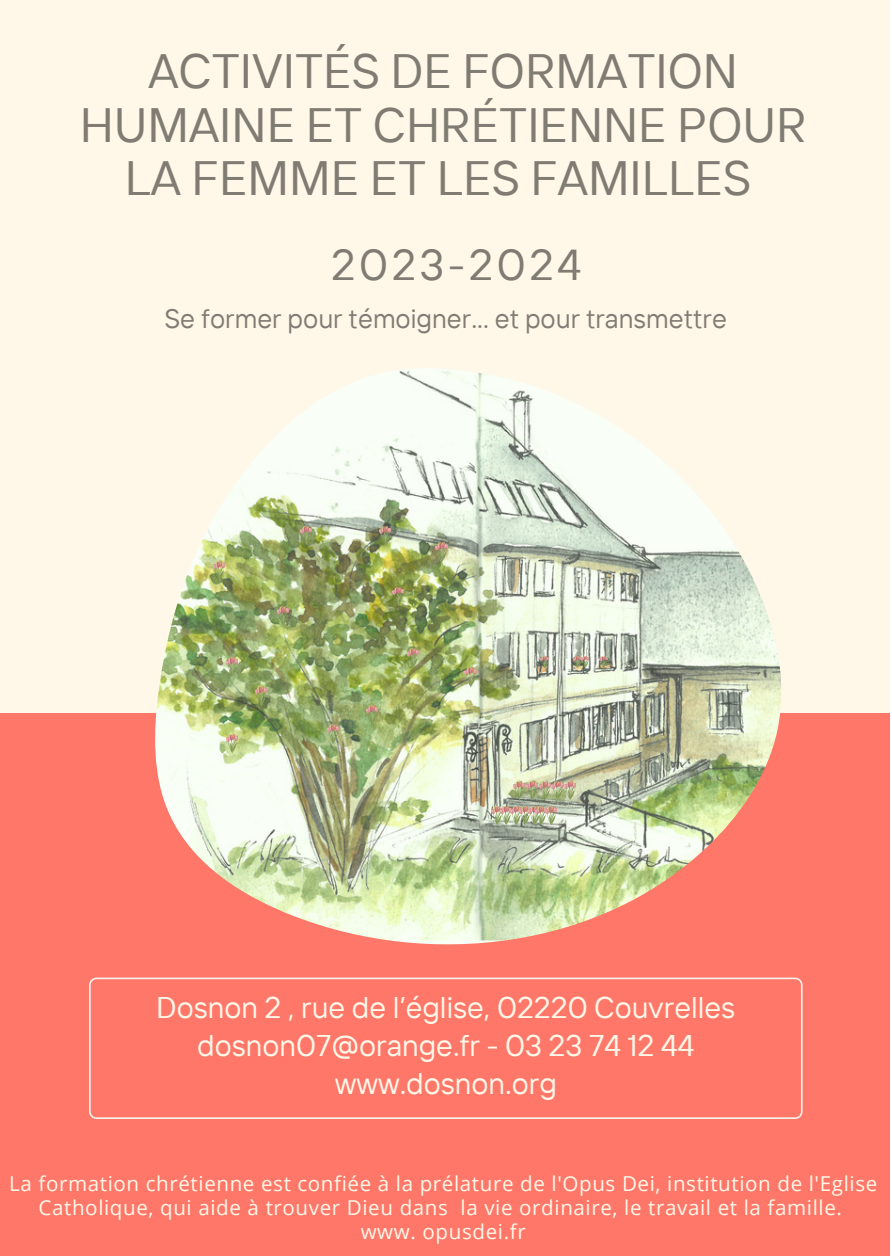
<style>
.page{position:relative;width:892px;height:1258px;background:#fff}
.page>*{position:absolute;margin:0;border:0;box-sizing:border-box;transform-origin:0 0}
.t1{font:48px/54px "TT Interphases";color:#807c73;text-align:center}
.t2{font:43.2px "TT Interphases";letter-spacing:.085em;color:#807c73}
.t3{font:30px "TT Interphases";color:#fff8e9}
.t4{font:26.7px "TT Interphases";color:#807c73}
.t5{font:20.7px/24px "Open Sans";letter-spacing:.03em;color:#fff8e9;text-align:center}
</style>
<div class="page">
<div style="left:0;top:588px;width:889px;height:667px;background:#ff7769"></div>
<div style="left:0;top:0;width:889px;height:712px;background:#fff8e9"></div>
<img style="left:152px;top:368px;width:637px;height:576px">
<img style="left:513px;top:781px;width:11px;height:19px">
<img style="left:526px;top:781px;width:11px;height:19px">
<img style="left:539px;top:781px;width:36px;height:19px">
<svg style="left:540px;top:656px;width:8px;height:11px"></svg>
<svg style="left:573px;top:656px;width:15px;height:11px"></svg>
<svg style="left:599px;top:656px;width:8px;height:11px"></svg>
<img style="left:226px;top:657px;width:11px;height:19px">
<img style="left:255px;top:686px;width:11px;height:19px">
<img style="left:277px;top:606px;width:12px;height:19px">
<img style="left:300px;top:526px;width:11px;height:19px">
<img style="left:379px;top:526px;width:11px;height:19px">
<img style="left:392px;top:587px;width:11px;height:19px">
<img style="left:407px;top:648px;width:12px;height:19px">
<img style="left:464px;top:667px;width:12px;height:19px">
<img style="left:366px;top:705px;width:12px;height:19px">
<img style="left:213px;top:562px;width:11px;height:19px">
<img style="left:327px;top:725px;width:11px;height:18px">
<img style="left:436px;top:543px;width:11px;height:18px">
<img style="left:226px;top:734px;width:11px;height:19px">
<img style="left:491px;top:806px;width:9px;height:19px">
<img style="left:500px;top:806px;width:10px;height:19px">
<img style="left:510px;top:806px;width:9px;height:19px">
<img style="left:519px;top:806px;width:9px;height:19px">
<img style="left:528px;top:806px;width:7px;height:19px">
<img style="left:535px;top:806px;width:21px;height:19px">
<svg style="left:89px;top:978px;width:713px;height:141px"></svg>
<p class="t1" style="left:80px;top:43px;width:728px">ACTIVITÉS DE FORMATION<br>HUMAINE ET CHRÉTIENNE POUR<br>LA FEMME ET LES FAMILLES</p>
<p class="t2" style="left:331px;top:237px;width:252px">2023-2024</p>
<p class="t4" style="left:164px;top:302px;width:564px">Se former pour témoigner... et pour transmettre</p>
<p class="t3" style="left:156px;top:988px;width:580px">Dosnon 2 , rue de l’église, 02220 Couvrelles</p>
<p class="t3" style="left:197px;top:1026px;width:498px">dosnon07@orange.fr - 03 23 74 12 44</p>
<p class="t3" style="left:334px;top:1064px;width:223px">www.dosnon.org</p>
<p class="t5" style="left:9px;top:1171px;width:869px">La formation chrétienne est confiée à la prélature de l'Opus Dei, institution de l'Eglise<br>Catholique, qui aide à trouver Dieu dans la vie ordinaire, le travail et la famille.</p>
<p class="t5" style="left:360px;top:1219px;width:166px">www. opusdei.fr</p>
</div>
